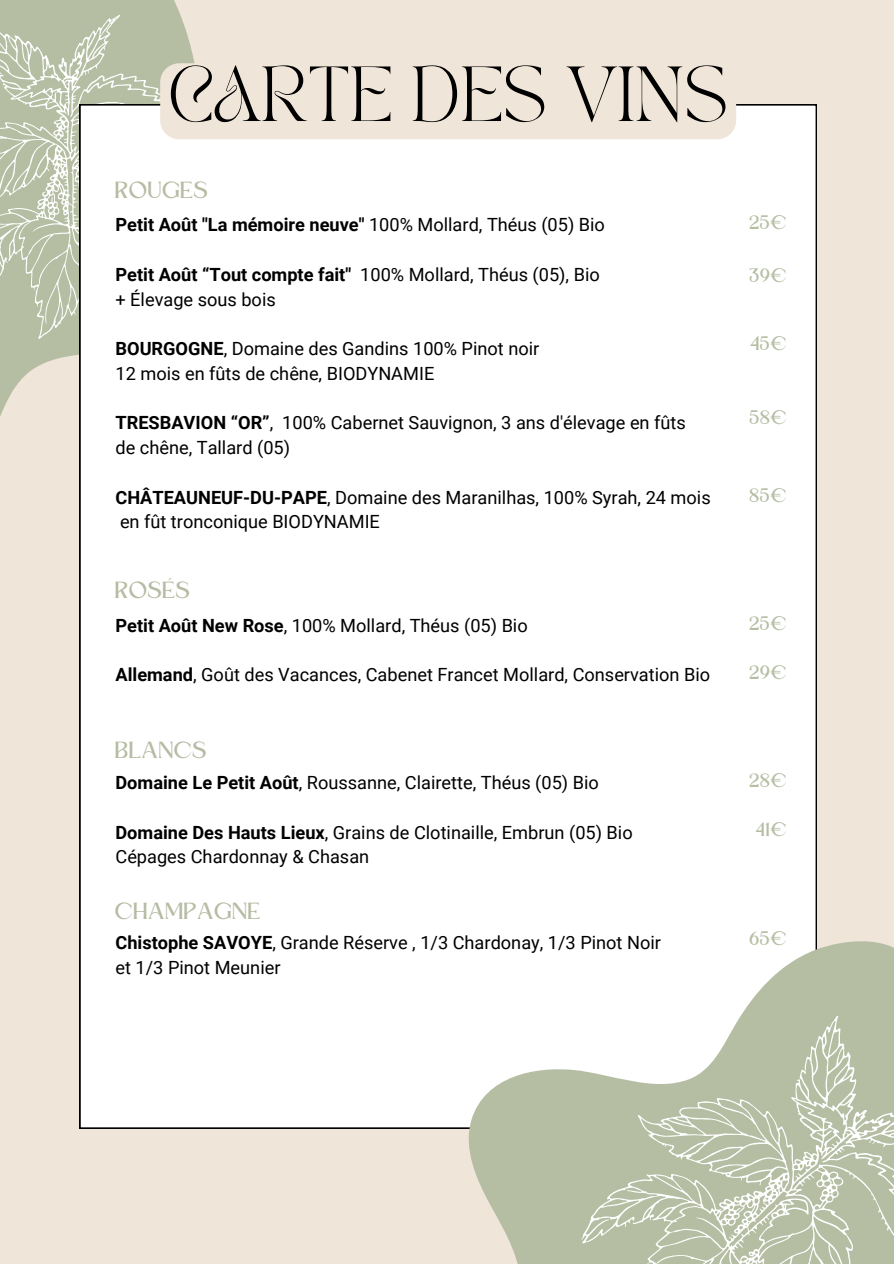
<style>
.page{position:relative;width:894px;height:1264px;background:#fff}
.page>*{position:absolute;margin:0;border:0;box-sizing:border-box;transform-origin:0 0}
.t1{font:54.45px "TAN PEARL Regular";color:#000}
.t2{font:21.75px "Kingred Serif";color:#b5bca3}
.t3{font:18.15px/24.8px "Roboto";color:#000}
.t4{font:700 18.15px "Roboto";color:#000}
.t5{font:18.15px "Kingred Serif";color:#b5bea3}
.s1{font-weight:400}
.s2{font-weight:700}
</style>
<div class="page">
<div style="left:0;top:0;width:893px;height:1263px;background:#efe5d8"></div>
<svg style="left:0;top:0;width:195px;height:569px"></svg>
<svg style="left:0;top:14px;width:192px;height:325px;background:#c0c8b1"></svg>
<div style="left:80px;top:104px;width:736px;height:1024px;background:#fff"></div>
<svg style="left:436px;top:911px;width:457px;height:352px;fill:#fff"></svg>
<svg style="left:527px;top:965px;width:366px;height:298px;background:#cad1be"></svg>
<svg style="left:762px;top:1197px;width:5px;height:5px"></svg>
<div style="left:160px;top:63px;width:576px;height:76px;background:#efe5d8;border-radius:19px"></div>
<p class="t1" style="left:167px;top:65px;width:562px">CARTE DES VINS</p>
<p class="t2" style="left:115px;top:182px;width:95px">ROUGES</p>
<h1 class="t4" style="left:115px;top:214px;width:491px">Petit Août "La mémoire neuve" <span class="s1">100% Mollard, Théus (05) Bio</span></h1>
<h2 class="t4" style="left:115px;top:264px;width:485px">Petit Août “Tout compte fait" <span class="s1">100% Mollard, Théus (05), Bio</span></h2>
<p class="t3" style="left:115px;top:287px;width:162px">+ Élevage sous bois</p>
<p class="t3" style="left:115px;top:336px;width:425px"><span class="s2">BOURGOGNE</span>, Domaine des Gandins 100% Pinot noir</p>
<p class="t3" style="left:115px;top:361px;width:320px">12 mois en fûts de chêne, BIODYNAMIE</p>
<p class="t3" style="left:115px;top:411px;width:571px"><span class="s2">TRESBAVION “OR”</span>, 100% Cabernet Sauvignon, 3 ans d'élevage en fûts</p>
<p class="t3" style="left:115px;top:435px;width:176px">de chêne, Tallard (05)</p>
<p class="t3" style="left:115px;top:485px;width:596px"><span class="s2">CHÂTEAUNEUF-DU-PAPE</span>, Domaine des Maranilhas, 100% Syrah, 24 mois</p>
<p class="t3" style="left:120px;top:510px;width:261px">en fût tronconique BIODYNAMIE</p>
<p class="t2" style="left:115px;top:581px;width:77px">ROSÉS</p>
<p class="t3" style="left:115px;top:613px;width:413px"><span class="s2">Petit Août New Rose</span>, 100% Mollard, Théus (05) Bio</p>
<p class="t3" style="left:115px;top:663px;width:596px"><span class="s2">Allemand</span>, Goût des Vacances, Cabenet Francet Mollard, Conservation Bio</p>
<p class="t2" style="left:115px;top:741px;width:94px">BLANCS</p>
<p class="t3" style="left:115px;top:770px;width:484px"><span class="s2">Domaine Le Petit Août</span>, Roussanne, Clairette, Théus (05) Bio</p>
<p class="t3" style="left:115px;top:820px;width:518px"><span class="s2">Domaine Des Hauts Lieux</span>, Grains de Clotinaille, Embrun (05) Bio</p>
<p class="t3" style="left:115px;top:844px;width:255px">Cépages Chardonnay &amp; Chasan</p>
<h2 class="t2" style="left:115px;top:902px;width:147px">CHAMPAGNE</h2>
<p class="t3" style="left:115px;top:930px;width:547px"><span class="s2">Chistophe SAVOYE</span>, Grande Réserve , 1/3 Chardonay, 1/3 Pinot Noir et 1/3 Pinot Meunier</p>
<p class="t5" style="left:749px;top:215px;width:39px">25€</p>
<p class="t5" style="left:749px;top:268px;width:39px">39€</p>
<p class="t5" style="left:750px;top:336px;width:38px">45€</p>
<p class="t5" style="left:749px;top:410px;width:39px">58€</p>
<h2 class="t5" style="left:749px;top:488px;width:39px">85€</h2>
<p class="t5" style="left:749px;top:616px;width:39px">25€</p>
<p class="t5" style="left:749px;top:665px;width:39px">29€</p>
<p class="t5" style="left:749px;top:773px;width:39px">28€</p>
<h2 class="t5" style="left:756px;top:822px;width:33px">41€</h2>
<p class="t5" style="left:749px;top:931px;width:39px">65€</p>
</div>
